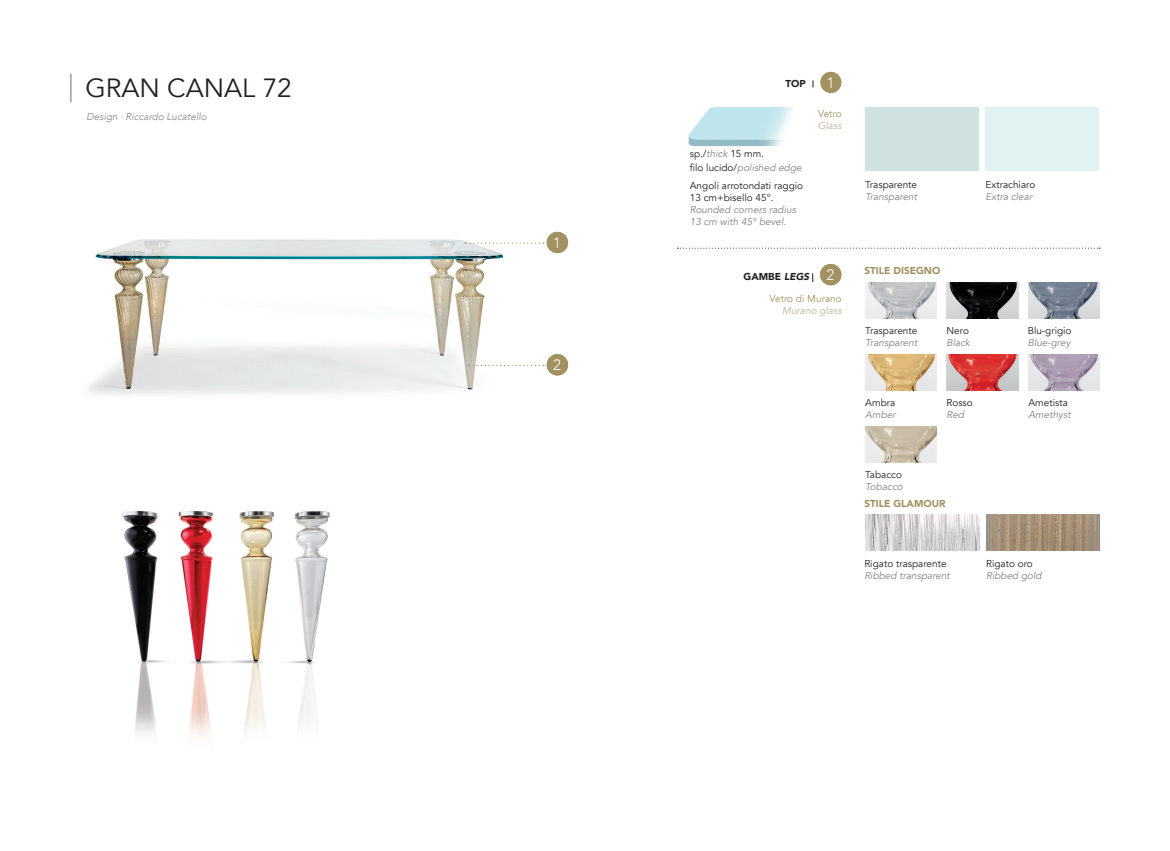
<style>
.page{position:relative;width:1170px;height:851px;background:#fff}
.page>*{position:absolute;margin:0;border:0;box-sizing:border-box;transform-origin:0 0}
.t1{font:26.25px "Avenir";color:#231f20}
.t2{font:300 15px "Avenir";color:#fff}
.elenco{font:italic 10px/12px "Avenir";color:#808285}
.elenco-2{font:10px/12px "Avenir";color:#231f20}
.t3{font:italic 300 10px "Avenir";color:#808285}
.elenco-3{font:900 10px "Avenir";color:#a29161}
.elenco-4{font:10px/12px "Avenir";color:#a29161}
.t4{font:900 10px "Avenir";color:#231f20}
.elenco-5{font:italic 10px "Avenir";color:#c2b594}
.s1{font-style:italic;color:#808285}
.s2{font-style:normal;color:#231f20}
.s3{font-style:italic;color:#c2b594}
.s4{font-style:italic}
</style>
<div class="page">
<img style="left:87px;top:239px;width:430px;height:156px">
<svg style="left:71px;top:74px;width:1px;height:28px"></svg>
<div style="left:820px;top:72px;width:21px;height:21px;background:#a29161;border-radius:50%"></div>
<svg style="left:677px;top:248px;width:422px;height:1px"></svg>
<div style="left:865px;top:107px;width:113px;height:64px;background:#cfe2e0"></div>
<div style="left:985px;top:107px;width:113px;height:64px;background:#e1f2f3"></div>
<img style="left:688px;top:107px;width:105px;height:40px">
<svg style="left:547px;top:354px;width:21px;height:21px"></svg>
<div style="left:546px;top:354px;width:21px;height:21px;background:#a29161;border-radius:50%"></div>
<svg style="left:468px;top:365px;width:76px;height:1px"></svg>
<img style="left:122px;top:510px;width:208px;height:227px">
<div style="left:819px;top:264px;width:22px;height:21px;background:#a29161;border-radius:50%"></div>
<img style="left:865px;top:282px;width:71px;height:37px">
<img style="left:865px;top:354px;width:71px;height:37px">
<img style="left:865px;top:426px;width:71px;height:37px">
<img style="left:946px;top:282px;width:71px;height:37px">
<img style="left:946px;top:354px;width:71px;height:37px">
<img style="left:865px;top:514px;width:113px;height:36px">
<img style="left:1028px;top:282px;width:71px;height:37px">
<img style="left:1028px;top:354px;width:71px;height:37px">
<img style="left:986px;top:514px;width:113px;height:36px">
<div style="left:547px;top:232px;width:21px;height:21px;background:#a29161;border-radius:50%"></div>
<div style="left:546px;top:232px;width:21px;height:21px;background:#a29161;border-radius:50%"></div>
<svg style="left:465px;top:242px;width:79px;height:2px"></svg>
<p class="t1" style="left:85px;top:72px;width:208px">GRAN CANAL 72</p>
<p class="t3" style="left:86px;top:110px;width:122px">Design ∙ Riccardo Lucatello</p>
<p class="t2" style="left:553px;top:233px;width:9px">1</p>
<p class="t2" style="left:553px;top:356px;width:9px">2</p>
<p class="t4" style="left:785px;top:75px;width:22px">TOP</p>
<p class="t2" style="left:826px;top:73px;width:9px">1</p>
<p class="elenco-2" style="left:689px;top:147px;width:76px">sp./<span class="s1">thick</span> 15 mm.</p>
<p class="elenco" style="left:689px;top:162px;width:113px"><span class="s2">filo lucido/</span>polished edge</p>
<p class="elenco-2" style="left:689px;top:180px;width:115px">Angoli arrotondati raggio</p>
<p class="elenco" style="left:689px;top:192px;width:108px"><span class="s2">13 cm+bisello 45°.<br></span>Rounded corners radius</p>
<p class="elenco" style="left:689px;top:216px;width:98px">13 cm with 45° bevel.</p>
<p class="elenco-4" style="left:817px;top:108px;width:25px">Vetro<br><span class="s3">Glass</span></p>
<p class="t4" style="left:743px;top:267px;width:67px">GAMBE <span class="s4">LEGS</span></p>
<p class="t2" style="left:826px;top:265px;width:9px">2</p>
<p class="elenco-4" style="left:769px;top:293px;width:74px">Vetro di Murano</p>
<p class="elenco-5" style="left:782px;top:305px;width:61px">Murano glass</p>
<p class="elenco-2" style="left:865px;top:179px;width:54px">Trasparente<br><span class="s1">Transparent</span></p>
<p class="elenco-2" style="left:985px;top:179px;width:51px">Extrachiaro</p>
<p class="elenco" style="left:985px;top:191px;width:48px">Extra clear</p>
<p class="elenco-3" style="left:864px;top:262px;width:77px">STILE DISEGNO</p>
<p class="elenco-2" style="left:865px;top:325px;width:54px">Trasparente</p>
<p class="elenco" style="left:865px;top:337px;width:54px">Transparent</p>
<p class="elenco-2" style="left:865px;top:397px;width:31px">Ambra</p>
<p class="elenco" style="left:865px;top:409px;width:32px">Amber</p>
<p class="elenco-2" style="left:865px;top:468px;width:38px">Tabacco</p>
<p class="elenco" style="left:865px;top:480px;width:39px">Tobacco</p>
<p class="elenco-2" style="left:946px;top:325px;width:24px">Nero</p>
<p class="elenco" style="left:946px;top:337px;width:25px">Black</p>
<p class="elenco-2" style="left:946px;top:397px;width:28px">Rosso</p>
<p class="elenco" style="left:946px;top:409px;width:19px">Red</p>
<p class="elenco-3" style="left:864px;top:494px;width:83px">STILE GLAMOUR</p>
<p class="elenco-2" style="left:1027px;top:325px;width:45px">Blu-grigio</p>
<p class="elenco" style="left:1027px;top:337px;width:44px">Blue-grey</p>
<p class="elenco-2" style="left:1028px;top:397px;width:41px">Ametista</p>
<p class="elenco" style="left:1028px;top:409px;width:44px">Amethyst</p>
<p class="elenco-2" style="left:864px;top:557px;width:84px">Rigato trasparente</p>
<p class="elenco" style="left:864px;top:569px;width:87px">Ribbed transparent</p>
<p class="elenco-2" style="left:986px;top:557px;width:48px">Rigato oro</p>
<p class="elenco" style="left:986px;top:569px;width:57px">Ribbed gold</p>
</div>
